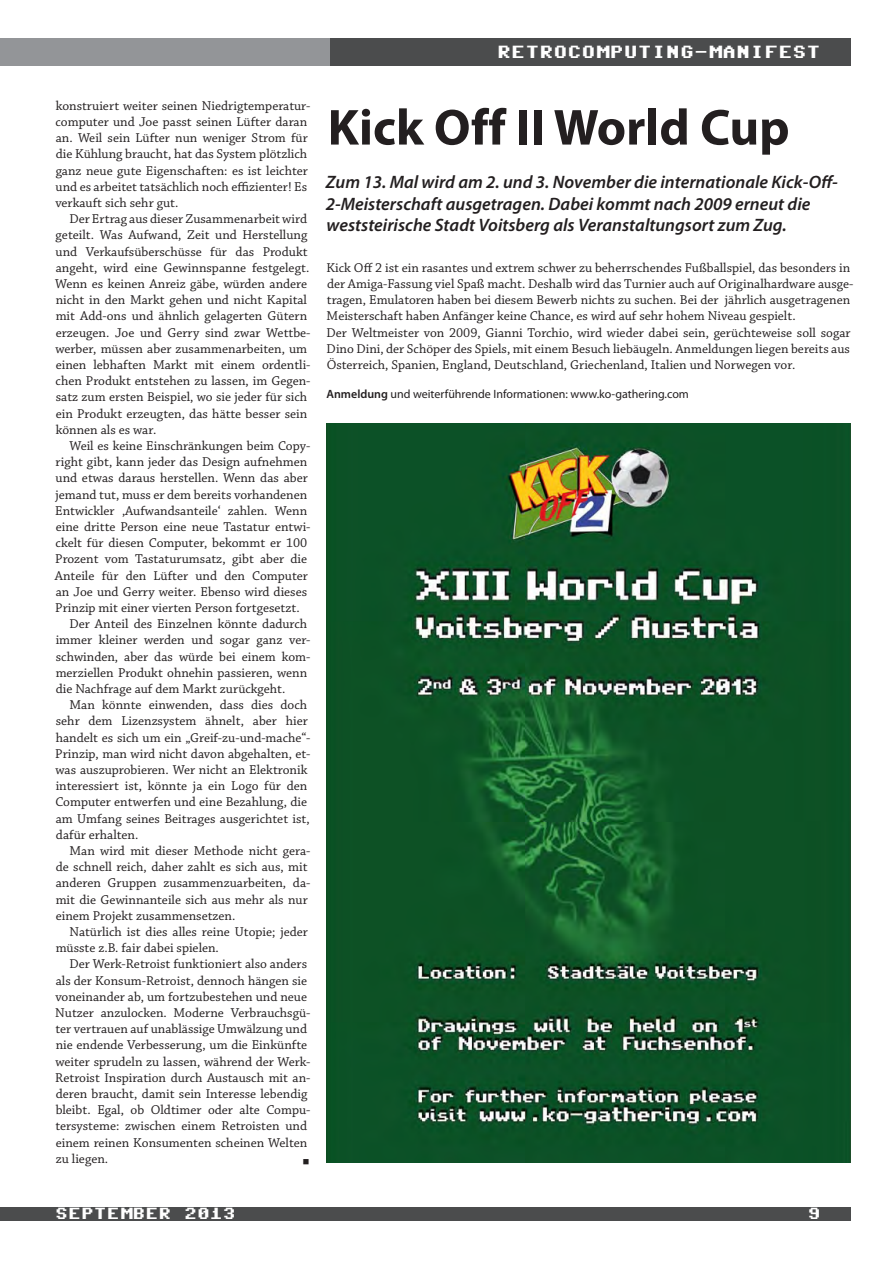
<style>
.page{position:relative;width:893px;height:1263px;background:#fff}
.page>*{position:absolute;margin:0;border:0;box-sizing:border-box;transform-origin:0 0}
.t1{font:700 51px "Myriad Pro";color:#231f20}
.t2{font:italic 600 18px/21.6px "Myriad Pro";color:#231f20}
.t3{font:18px "Commodore 64";color:#fff}
.t4{font:16.5px "Commodore 64";color:#fff}
.t5{font:13.5px/16.2px "Chaparral Pro";color:#231f20}
.t6{font:13.5px "Commodore 64";color:#231f20}
.t7{font:12px "Myriad Pro";color:#231f20}
.s1{font-weight:600}
</style>
<div class="page">
<div style="left:0;top:1207px;width:850px;height:13px;background:#4b4c4d"></div>
<div style="left:0;top:38px;width:330px;height:27px;background:#939598"></div>
<div style="left:330px;top:38px;width:520px;height:27px;background:#4b4c4d"></div>
<img style="left:327px;top:423px;width:523px;height:740px">
<h2 class="t3" style="left:497px;top:44px;width:325px">RETROCOMPUTING-MANIFEST</h2>
<p class="t5" style="left:55px;top:98px;width:257px">konstruiert weiter seinen Niedrigtemperatur&shy;computer und Joe passt seinen Lüfter daran an. Weil sein Lüfter nun weniger Strom für die Kühlung braucht, hat das System plötzlich ganz neue gute Eigenschaften: es ist leichter und es arbeitet tatsächlich noch effizienter! Es verkauft sich sehr gut.</p>
<p class="t5" style="left:55px;top:211px;width:257px;text-indent:14px">Der Ertrag aus dieser Zusammenarbeit wird geteilt. Was Aufwand, Zeit und Herstellung und Verkaufsüberschüsse für das Produkt angeht, wird eine Gewinnspanne festgelegt.<br>Wenn es keinen Anreiz gäbe, würden andere nicht in den Markt gehen und nicht Kapital mit Add-ons und ähnlich gelagerten Gütern erzeugen. Joe und Gerry sind zwar Wettbe&shy;werber, müssen aber zusammenarbeiten, um einen lebhaften Markt mit einem ordentli&shy;chen Produkt entstehen zu lassen, im Gegen&shy;satz zum ersten Beispiel, wo sie jeder für sich ein Produkt erzeugten, das hätte besser sein können als es war.</p>
<p class="t5" style="left:69px;top:438px;width:243px">Weil es keine Einschränkungen beim Copy-</p>
<p class="t5" style="left:56px;top:454px;width:253px">right gibt, kann jeder das Design aufnehmen</p>
<p class="t5" style="left:56px;top:471px;width:254px">und etwas daraus herstellen. Wenn das aber</p>
<p class="t5" style="left:56px;top:487px;width:253px">jemand tut, muss er dem bereits vorhandenen</p>
<p class="t5" style="left:55px;top:503px;width:254px">Entwickler ‚Aufwandsanteile‘ zahlen. Wenn</p>
<p class="t5" style="left:56px;top:519px;width:256px">eine dritte Person eine neue Tastatur entwi-</p>
<p class="t5" style="left:56px;top:535px;width:253px">ckelt für diesen Computer, bekommt er 100</p>
<p class="t5" style="left:55px;top:552px;width:253px">Prozent vom Tastaturumsatz, gibt aber die</p>
<p class="t5" style="left:55px;top:568px;width:254px">Anteile für den Lüfter und den Computer</p>
<p class="t5" style="left:56px;top:584px;width:253px">an Joe und Gerry weiter. Ebenso wird dieses</p>
<p class="t5" style="left:55px;top:600px;width:246px">Prinzip mit einer vierten Person fortgesetzt.</p>
<p class="t5" style="left:69px;top:616px;width:239px">Der Anteil des Einzelnen könnte dadurch</p>
<p class="t5" style="left:56px;top:633px;width:256px">immer kleiner werden und sogar ganz ver-</p>
<p class="t5" style="left:56px;top:649px;width:256px">schwinden, aber das würde bei einem kom-</p>
<p class="t5" style="left:56px;top:665px;width:253px">merziellen Produkt ohnehin passieren, wenn</p>
<p class="t5" style="left:56px;top:681px;width:231px">die Nachfrage auf dem Markt zurückgeht.</p>
<p class="t5" style="left:69px;top:697px;width:239px">Man könnte einwenden, dass dies doch</p>
<p class="t5" style="left:56px;top:714px;width:253px">sehr dem Lizenzsystem ähnelt, aber hier</p>
<p class="t5" style="left:56px;top:730px;width:256px">handelt es sich um ein „Greif-zu-und-mache“-</p>
<p class="t5" style="left:55px;top:746px;width:257px">Prinzip, man wird nicht davon abgehalten, et-</p>
<p class="t5" style="left:55px;top:762px;width:253px">was auszuprobieren. Wer nicht an Elektronik</p>
<p class="t5" style="left:56px;top:778px;width:253px">interessiert ist, könnte ja ein Logo für den</p>
<p class="t5" style="left:55px;top:795px;width:253px">Computer entwerfen und eine Bezahlung, die</p>
<p class="t5" style="left:56px;top:811px;width:256px">am Umfang seines Beitrages ausgerichtet ist,</p>
<p class="t5" style="left:56px;top:827px;width:84px">dafür erhalten.</p>
<p class="t5" style="left:69px;top:843px;width:243px">Man wird mit dieser Methode nicht gera-</p>
<p class="t5" style="left:56px;top:859px;width:253px">de schnell reich, daher zahlt es sich aus, mit</p>
<p class="t5" style="left:56px;top:876px;width:256px">anderen Gruppen zusammenzuarbeiten, da-</p>
<p class="t5" style="left:56px;top:892px;width:254px">mit die Gewinnanteile sich aus mehr als nur</p>
<p class="t5" style="left:56px;top:908px;width:181px">einem Projekt zusammensetzen.</p>
<p class="t5" style="left:70px;top:924px;width:240px">Natürlich ist dies alles reine Utopie; jeder</p>
<p class="t5" style="left:56px;top:940px;width:165px">müsste z.B. fair dabei spielen.</p>
<p class="t5" style="left:69px;top:957px;width:239px">Der Werk-Retroist funktioniert also anders</p>
<p class="t5" style="left:56px;top:973px;width:253px">als der Konsum-Retroist, dennoch hängen sie</p>
<p class="t5" style="left:55px;top:989px;width:253px">voneinander ab, um fortzubestehen und neue</p>
<p class="t5" style="left:55px;top:1005px;width:257px">Nutzer anzulocken. Moderne Verbrauchsgü-</p>
<p class="t5" style="left:55px;top:1021px;width:253px">ter vertrauen auf unablässige Umwälzung und</p>
<p class="t5" style="left:56px;top:1038px;width:253px">nie endende Verbesserung, um die Einkünfte</p>
<p class="t5" style="left:55px;top:1054px;width:257px">weiter sprudeln zu lassen, während der Werk-</p>
<p class="t5" style="left:55px;top:1070px;width:257px">Retroist Inspiration durch Austausch mit an-</p>
<p class="t5" style="left:56px;top:1086px;width:253px">deren braucht, damit sein Interesse lebendig</p>
<p class="t5" style="left:56px;top:1102px;width:256px">bleibt. Egal, ob Oldtimer oder alte Compu-</p>
<p class="t5" style="left:55px;top:1119px;width:253px">tersysteme: zwischen einem Retroisten und</p>
<p class="t5" style="left:56px;top:1135px;width:253px">einem reinen Konsumenten scheinen Welten</p>
<p class="t5" style="left:56px;top:1151px;width:54px">zu liegen.</p>
<p class="t6" style="left:298px;top:1152px;width:12px">¬</p>
<h1 class="t1" style="left:328px;top:94px;width:463px">Kick Off II World Cup</h1>
<h2 class="t2" style="left:326px;top:171px;width:514px">Zum 13. Mal wird am 2. und 3. November die internationale Kick-Off-<br>2-Meisterschaft ausgetragen. Dabei kommt nach 2009 erneut die weststeirische Stadt Voitsberg als Veranstaltungsort zum Zug.</h2>
<p class="t5" style="left:327px;top:260px;width:528px">Kick Off 2 ist ein rasantes und extrem schwer zu beherrschendes Fußballspiel, das besonders in der Amiga-Fassung viel Spaß macht. Deshalb wird das Turnier auch auf Originalhardware ausge&shy;tragen, Emulatoren haben bei diesem Bewerb nichts zu suchen. Bei der jährlich ausgetragenen Meisterschaft haben Anfänger keine Chance, es wird auf sehr hohem Niveau gespielt.<br>Der Weltmeister von 2009, Gianni Torchio, wird wieder dabei sein, gerüchteweise soll sogar Dino Dini, der Schöper des Spiels, mit einem Besuch liebäugeln. Anmeldungen liegen bereits aus Österreich, Spanien, England, Deutschland, Griechenland, Italien und Norwegen vor.</p>
<p class="t7" style="left:327px;top:386px;width:364px"><span class="s1">Anmeldung</span> und weiterführende Informationen: www.ko-gathering.com</p>
<p class="t4" style="left:55px;top:1206px;width:182px">SEPTEMBER 2013</p>
<p class="t4" style="left:808px;top:1206px;width:14px">9</p>
</div>
